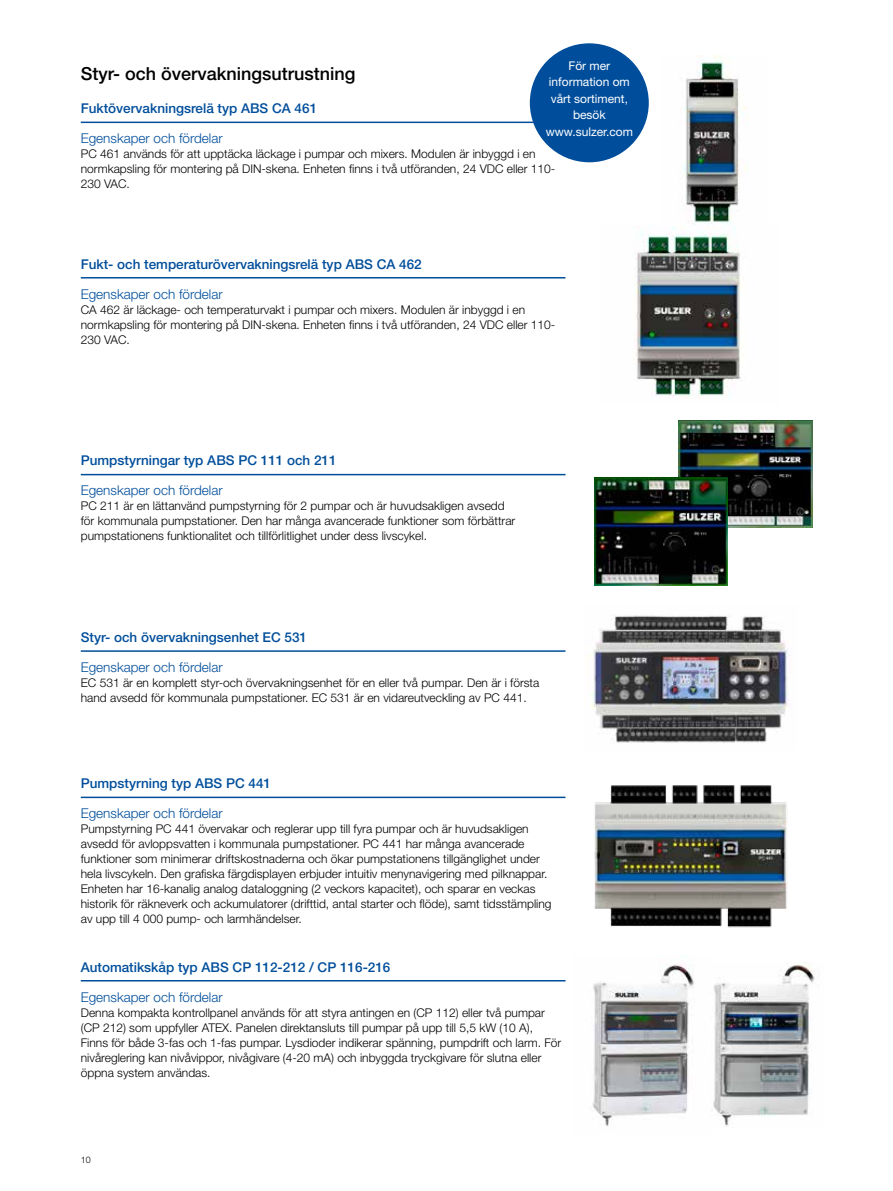
<style>
.page{position:relative;width:893px;height:1191px;background:#fff}
.page>*{position:absolute;margin:0;border:0;box-sizing:border-box;transform-origin:0 0}
.t1{font:500 18px "Helvetica Neue LT Pro";color:#000}
.t2{font:500 13.5px "Helvetica Neue LT Pro";color:#004e9b}
.t3{font:300 13.5px "Helvetica Neue LT Pro";color:#004e9b}
.t4{font:300 12px/15px "Helvetica Neue LT Pro";color:#000}
.t5{font:12px/16.5px "Helvetica Neue LT Pro";color:#fff;text-align:center}
.t6{font:300 9px "Helvetica Neue LT Pro";color:#000}
</style>
<div class="page">
<hr style="left:81px;top:122px;width:484px;height:1px;background:#004e9b">
<hr style="left:81px;top:277px;width:484px;height:1px;background:#004e9b">
<img style="left:635px;top:225px;width:107px;height:173px">
<img style="left:683px;top:55px;width:63px;height:170px">
<hr style="left:81px;top:474px;width:485px;height:1px;background:#004e9b">
<hr style="left:81px;top:650px;width:484px;height:2px;background:#004e9b">
<hr style="left:81px;top:796px;width:484px;height:2px;background:#004e9b">
<img style="left:679px;top:420px;width:133px;height:108px">
<img style="left:594px;top:785px;width:193px;height:143px">
<img style="left:589px;top:615px;width:202px;height:128px">
<img style="left:594px;top:478px;width:134px;height:107px">
<hr style="left:81px;top:980px;width:485px;height:1px;background:#004e9b">
<img style="left:592px;top:964px;width:102px;height:163px">
<img style="left:712px;top:962px;width:107px;height:164px">
<div style="left:530px;top:43px;width:119px;height:119px;background:#004e9b;border-radius:50%"></div>
<p class="t5" style="left:546px;top:57px;width:89px">För mer information om vårt sortiment, besök www.sulzer.com</p>
<h1 class="t1" style="left:81px;top:63px;width:276px">Styr- och övervakningsutrustning</h1>
<p class="t2" style="left:81px;top:100px;width:238px">Fuktövervakningsrelä typ ABS CA 461</p>
<p class="t3" style="left:81px;top:130px;width:143px">Egenskaper och fördelar</p>
<p class="t4" style="left:81px;top:146px;width:476px">PC 461 används för att upptäcka läckage i pumpar och mixers. Modulen är inbyggd i en normkapsling för montering på DIN-skena. Enheten finns i två utföranden, 24 VDC eller 110-<br>230 VAC.</p>
<p class="t2" style="left:81px;top:255px;width:342px">Fukt- och temperaturövervakningsrelä typ ABS CA 462</p>
<p class="t3" style="left:81px;top:285px;width:143px">Egenskaper och fördelar</p>
<p class="t4" style="left:81px;top:301px;width:476px">CA 462 är läckage- och temperaturvakt i pumpar och mixers. Modulen är inbyggd i en normkapsling för montering på DIN-skena. Enheten finns i två utföranden, 24 VDC eller 110-<br>230 VAC.</p>
<p class="t2" style="left:81px;top:452px;width:257px">Pumpstyrningar typ ABS PC 111 och 211</p>
<p class="t3" style="left:81px;top:482px;width:143px">Egenskaper och fördelar</p>
<p class="t4" style="left:81px;top:498px;width:436px">PC 211 är en lättanvänd pumpstyrning för 2 pumpar och är huvudsakligen avsedd för kommunala pumpstationer. Den har många avancerade funktioner som förbättrar pumpstationens funktionalitet och tillförlitlighet under dess livscykel.</p>
<p class="t2" style="left:81px;top:629px;width:228px">Styr- och övervakningsenhet EC 531</p>
<p class="t3" style="left:81px;top:659px;width:143px">Egenskaper och fördelar</p>
<p class="t4" style="left:81px;top:675px;width:460px">EC 531 är en komplett styr-och övervakningsenhet för en eller två pumpar. Den är i första hand avsedd för kommunala pumpstationer. EC 531 är en vidareutveckling av PC 441.</p>
<p class="t2" style="left:81px;top:775px;width:192px">Pumpstyrning typ ABS PC 441</p>
<p class="t3" style="left:81px;top:805px;width:143px">Egenskaper och fördelar</p>
<p class="t4" style="left:81px;top:821px;width:472px">Pumpstyrning PC 441 övervakar och reglerar upp till fyra pumpar och är huvudsakligen avsedd för avloppsvatten i kommunala pumpstationer. PC 441 har många avancerade funktioner som minimerar driftskostnaderna och ökar pumpstationens tillgänglighet under hela livscykeln. Den grafiska färgdisplayen erbjuder intuitiv menynavigering med pilknappar.<br>Enheten har 16-kanalig analog dataloggning (2 veckors kapacitet), och sparar en veckas historik för räkneverk och ackumulatorer (drifttid, antal starter och flöde), samt tidsstämpling av upp till 4 000 pump- och larmhändelser.</p>
<p class="t2" style="left:81px;top:958px;width:311px">Automatikskåp typ ABS CP 112-212 / CP 116-216</p>
<p class="t3" style="left:81px;top:988px;width:143px">Egenskaper och fördelar</p>
<p class="t4" style="left:81px;top:1004px;width:482px">Denna kompakta kontrollpanel används för att styra antingen en (CP 112) eller två pumpar (CP 212) som uppfyller ATEX. Panelen direktansluts till pumpar på upp till 5,5 kW (10 A), Finns för både 3-fas och 1-fas pumpar. Lysdioder indikerar spänning, pumpdrift och larm. För nivåreglering kan nivåvippor, nivågivare (4-20 mA) och inbyggda tryckgivare för slutna eller öppna system användas.</p>
<p class="t6" style="left:81px;top:1154px;width:12px">10</p>
</div>
